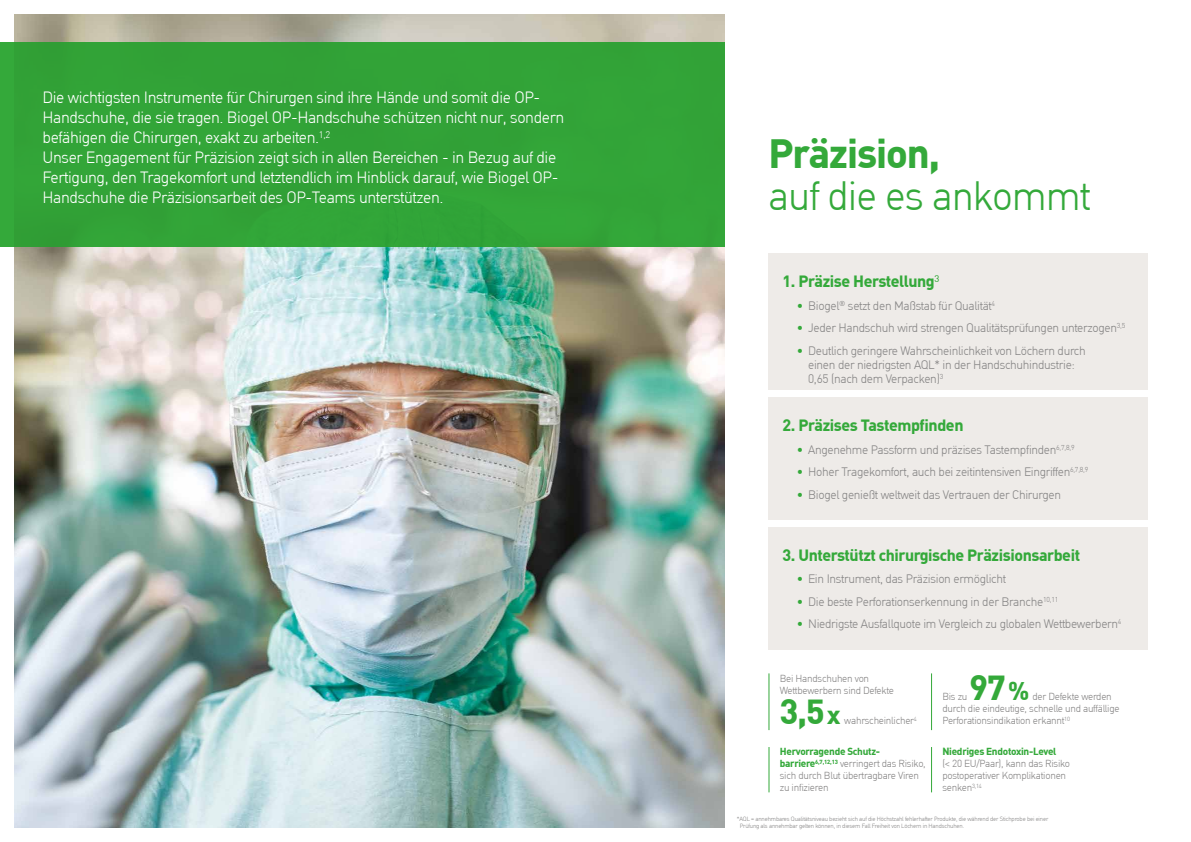
<style>
.page{position:relative;width:1191px;height:842px;background:#fff}
.page>*{position:absolute;margin:0;border:0;box-sizing:border-box;transform-origin:0 0}
.t1{font:300 40px "Molnlycke Din";letter-spacing:-.025em;color:#34a93a}
.t2{font:700 40px "Molnlycke Din";letter-spacing:-.025em;color:#34a93a}
.t3{font:700 34px "Molnlycke Din";color:#34a93a}
.t4{font:300 16px/20px "Molnlycke Din";letter-spacing:-.025em;color:#fff}
.t5{font:700 16px "Molnlycke Din";letter-spacing:-.025em;color:#34a93a}
.t6{font:300 12px/14px "Molnlycke Din";letter-spacing:-.025em;color:#878686}
.t7{font:300 10px/12px "Molnlycke Din";letter-spacing:-.025em;color:#878686}
.t8{font:700 10px "Molnlycke Din";letter-spacing:-.025em;color:#34a93a}
.t9{font:300 6px/7px "Molnlycke Din";letter-spacing:-.025em;color:#878686}
.s1{color:#34a93a}
.s2{font-size:25px}
.s3{font-weight:700;color:#34a93a}
</style>
<div class="page">
<img style="left:14px;top:14px;width:711px;height:814px">
<div style="left:0;top:43px;width:725px;height:204px;background:#34a93a"></div>
<div style="left:768px;top:254px;width:380px;height:136px;background:#eeebe8"></div>
<div style="left:768px;top:398px;width:380px;height:122px;background:#eeebe8"></div>
<div style="left:768px;top:527px;width:380px;height:123px;background:#eeebe8"></div>
<hr style="left:931px;top:673px;width:1px;height:57px;background:#34a93a">
<hr style="left:768px;top:673px;width:1px;height:57px;background:#34a93a">
<hr style="left:768px;top:747px;width:1px;height:45px;background:#34a93a">
<hr style="left:931px;top:747px;width:1px;height:45px;background:#34a93a">
<p class="t4" style="left:43px;top:88px;width:523px">Die wichtigsten Instrumente für Chirurgen sind ihre Hände und somit die OP-Handschuhe, die sie tragen. Biogel OP-Handschuhe schützen nicht nur, sondern befähigen die Chirurgen, exakt zu arbeiten.<sup>1,2<br></sup>Unser Engagement für Präzision zeigt sich in allen Bereichen - in Bezug auf die Fertigung, den Tragekomfort und letztendlich im Hinblick darauf, wie Biogel OP-Handschuhe die Präzisionsarbeit des OP-Teams unterstützen.</p>
<h1 class="t2" style="left:768px;top:129px;width:173px">Präzision,</h1>
<h1 class="t1" style="left:768px;top:173px;width:324px">auf die es ankommt</h1>
<h3 class="t5" style="left:782px;top:272px;width:158px">1. Präzise Herstellung<sup>3</sup></h3>
<p class="t6" style="left:797px;top:299px;width:200px"><span class="s1">•</span> Biogel<sup>®</sup> setzt den Maßstab für Qualität<sup>4</sup></p>
<p class="t6" style="left:797px;top:321px;width:330px"><span class="s1">•</span> Jeder Handschuh wird strengen Qualitätsprüfungen unterzogen<sup>3,5</sup></p>
<p class="t6" style="left:808px;top:344px;width:279px;text-indent:-11px"><span class="s1">•</span> Deutlich geringere Wahrscheinlichkeit von Löchern durch einen der niedrigsten AQL* in der Handschuhindustrie:<br>0,65 (nach dem Verpacken)<sup>3</sup></p>
<h3 class="t5" style="left:782px;top:416px;width:182px">2. Präzises Tastempfinden</h3>
<p class="t6" style="left:797px;top:443px;width:279px"><span class="s1">•</span> Angenehme Passform und präzises Tastempfinden<sup>6,7,8,9</sup></p>
<p class="t6" style="left:797px;top:465px;width:293px"><span class="s1">•</span> Hoher Tragekomfort, auch bei zeitintensiven Eingriffen<sup>6,7,8,9</sup></p>
<p class="t6" style="left:797px;top:488px;width:266px"><span class="s1">•</span> Biogel genießt weltweit das Vertrauen der Chirurgen</p>
<h3 class="t5" style="left:782px;top:545px;width:299px">3. Unterstützt chirurgische Präzisionsarbeit</h3>
<p class="t6" style="left:797px;top:572px;width:211px"><span class="s1">•</span> Ein Instrument, das Präzision ermöglicht</p>
<p class="t6" style="left:797px;top:595px;width:263px"><span class="s1">•</span> Die beste Perforationserkennung in der Branche<sup>10,11</sup></p>
<p class="t6" style="left:797px;top:617px;width:326px"><span class="s1">•</span> Niedrigste Ausfallquote im Vergleich zu globalen Wettbewerbern<sup>4</sup></p>
<p class="t7" style="left:780px;top:673px;width:116px">Bei Handschuhen von<br>Wettbewerbern sind Defekte</p>
<h2 class="t3" style="left:780px;top:691px;width:62px">3,5<span class="s2">x</span></h2>
<p class="t7" style="left:844px;top:715px;width:74px">wahrscheinlicher<sup>4</sup></p>
<h2 class="t3" style="left:969px;top:667px;width:61px">97<span class="s2">%</span></h2>
<p class="t7" style="left:942px;top:691px;width:179px;text-indent:90px">der Defekte werden durch die eindeutige, schnelle und auffällige<br>Perforationsindikation erkannt<sup>10</sup></p>
<p class="t7" style="left:942px;top:691px;width:27px">Bis zu</p>
<p class="t7" style="left:780px;top:746px;width:147px"><span class="s3">Hervorragende Schutz&shy;barriere</span><sup>6,7,12,13</sup> verringert das Risiko, sich durch Blut übertragbare Viren zu infizieren</p>
<p class="t9" style="left:739px;top:815px;width:310px;text-indent:-3px">*AQL = annehmbares Qualitätsniveau bezieht sich auf die Höchstzahl fehlerhafter Produkte, die während der Stichprobe bei einer<br>Prüfung als annehmbar gelten können, in diesem Fall Freiheit von Löchern in Handschuhen.</p>
<p class="t8" style="left:942px;top:745px;width:115px">Niedriges Endotoxin-Level</p>
<p class="t7" style="left:942px;top:758px;width:129px">(&lt; 20 EU/Paar), kann das Risiko postoperativer Komplikationen senken<sup>3,14</sup></p>
</div>
